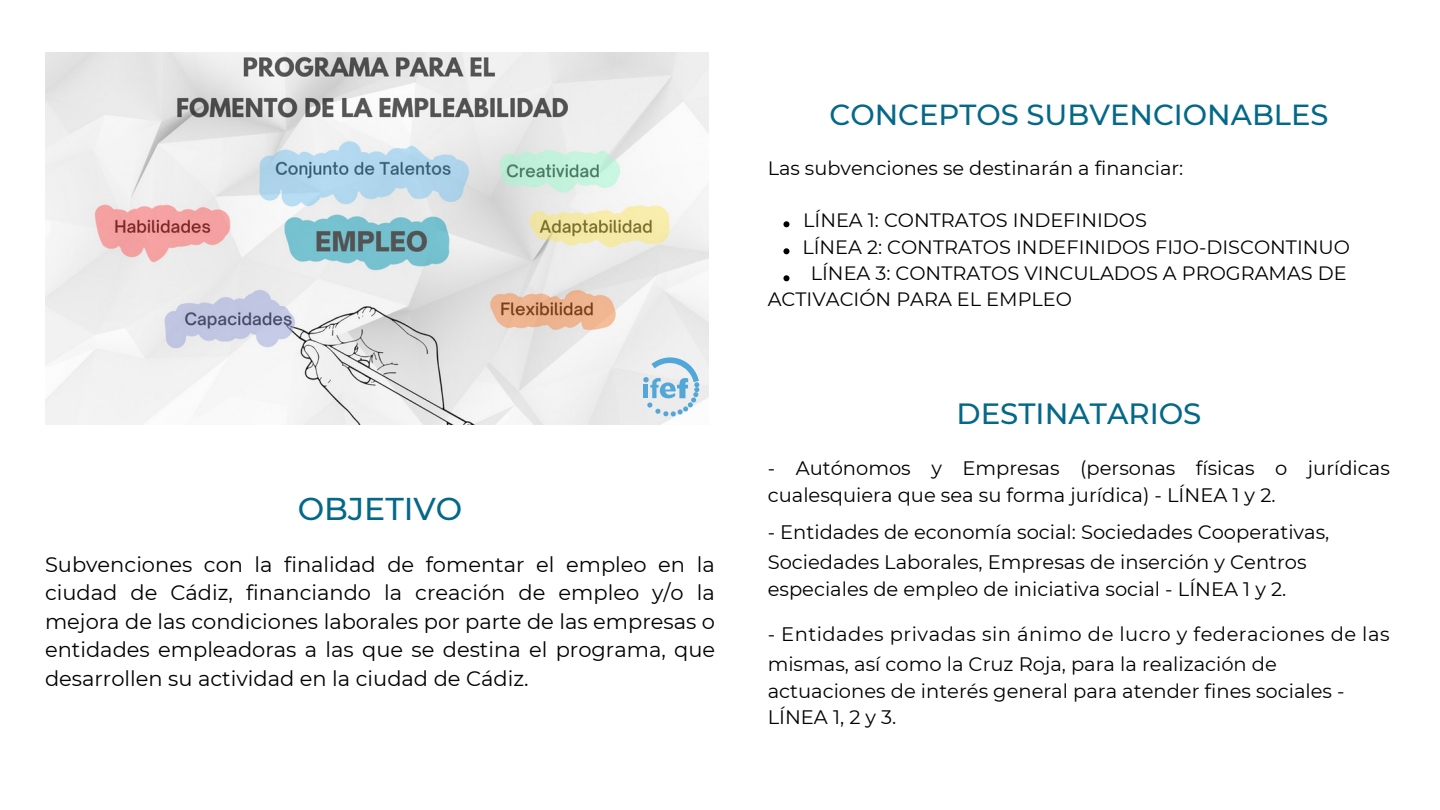
<style>
.page{position:relative;width:1440px;height:810px;background:#fff}
.page>*{position:absolute;margin:0;border:0;box-sizing:border-box;transform-origin:0 0}
.t1{font:500 31.5px "Montserrat";color:#046889}
.t2{font:500 29.2px "Montserrat";color:#046889}
.t3{font:500 29px "Montserrat";color:#046889}
.t4{font:21px/28.5px "Montserrat";color:#000;text-align:justify}
.t5{font:19.5px/27px "Montserrat";color:#000}
.t6{font:19.5px/29.2px "Montserrat";letter-spacing:.025em;color:#000}
.t7{font:19.3px "Montserrat";color:#000}
</style>
<div class="page">
<img style="left:45px;top:52px;width:663px;height:373px">
<svg style="left:643px;top:352px;width:56px;height:64px"></svg>
<svg style="left:783px;top:221px;width:6px;height:6px"></svg>
<svg style="left:783px;top:248px;width:6px;height:6px"></svg>
<svg style="left:783px;top:275px;width:6px;height:6px"></svg>
<h1 class="t1" style="left:298px;top:490px;width:166px">OBJETIVO</h1>
<p class="t4" style="left:45px;top:550px;width:672px">Subvenciones con la finalidad de fomentar el empleo en la ciudad de Cádiz, financiando la creación de empleo y/o la mejora de las condiciones laborales por parte de las empresas o entidades empleadoras a las que se destina el programa, que desarrollen su actividad en la ciudad de Cádiz.</p>
<h3 class="t3" style="left:829px;top:97px;width:501px">CONCEPTOS SUBVENCIONABLES</h3>
<p class="t7" style="left:768px;top:156px;width:417px">Las subvenciones se destinarán a financiar:</p>
<p class="t7" style="left:803px;top:209px;width:345px">LÍNEA 1: CONTRATOS INDEFINIDOS</p>
<p class="t7" style="left:802px;top:235px;width:549px">LÍNEA 2: CONTRATOS INDEFINIDOS FIJO-DISCONTINUO</p>
<p class="t7" style="left:811px;top:261px;width:537px">LÍNEA 3: CONTRATOS VINCULADOS A PROGRAMAS DE</p>
<p class="t7" style="left:768px;top:287px;width:306px">ACTIVACIÓN PARA EL EMPLEO</p>
<h2 class="t2" style="left:957px;top:396px;width:246px">DESTINATARIOS</h2>
<p class="t5" style="left:768px;top:454px;width:624px">- Autónomos y Empresas (personas físicas o jurídicas cualesquiera que sea su forma jurídica) - LÍNEA 1 y 2.</p>
<p class="t5" style="left:768px;top:518px;width:563px;line-height:29.2px">- Entidades de economía social: Sociedades Cooperativas,<br>Sociedades Laborales, Empresas de inserción y Centros</p>
<p class="t5" style="left:768px;top:575px;width:520px">especiales de empleo de iniciativa social - LÍNEA 1 y 2.</p>
<p class="t6" style="left:768px;top:620px;width:623px">- Entidades privadas sin ánimo de lucro y federaciones de las mismas, así como la Cruz Roja, para la realización de</p>
<p class="t5" style="left:768px;top:678px;width:578px;line-height:26.2px">actuaciones de interés general para atender fines sociales -<br>LÍNEA 1, 2 y 3.</p>
</div>
